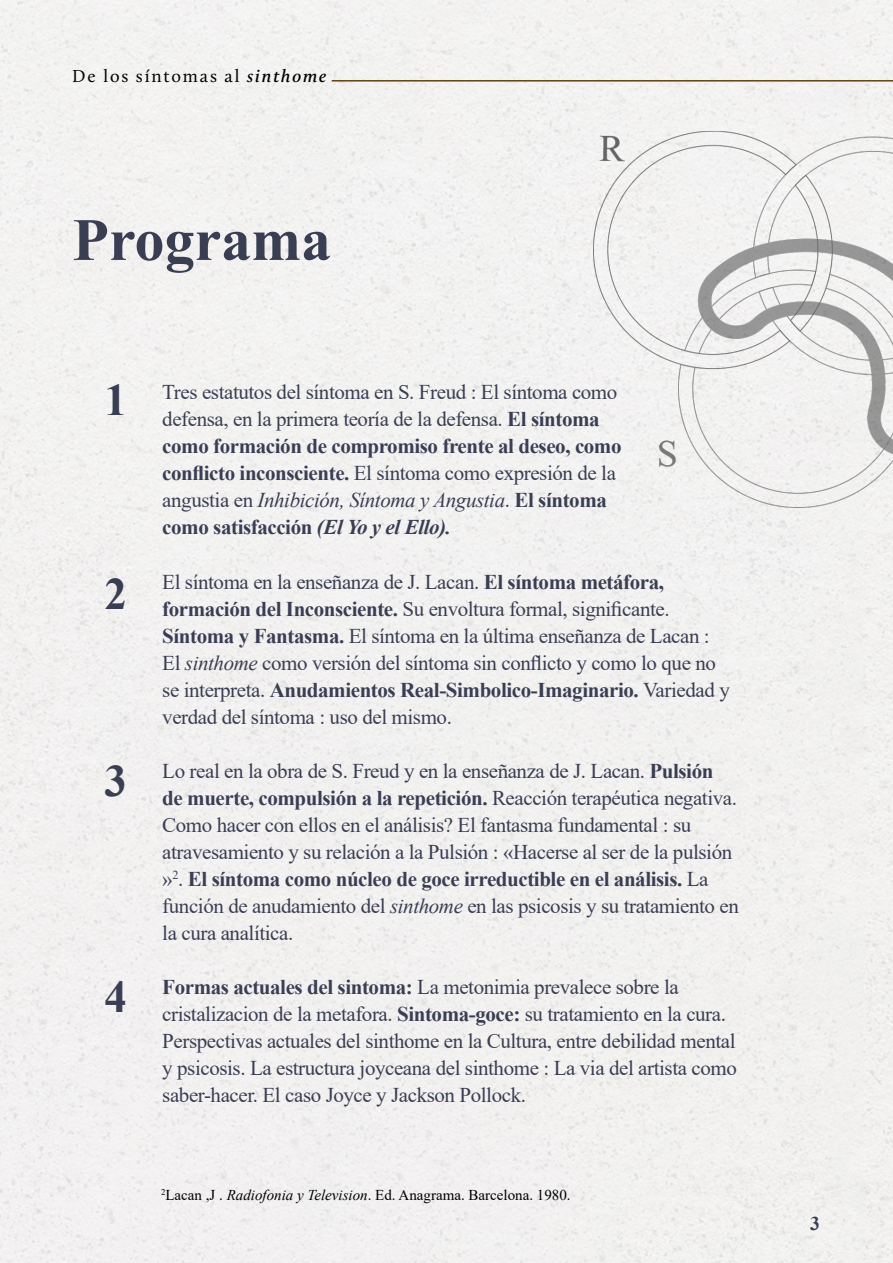
<style>
.page{position:relative;width:893px;height:1263px;background:#f2f1f1}
.page>*{position:absolute;margin:0;border:0;box-sizing:border-box;transform-origin:0 0}
.t1{font:700 60px "Times New Roman";color:#3a3e53}
.t2{font:700 45px "Times New Roman";color:#3a3e53}
.t3{font:21px/27px "Times New Roman";letter-spacing:-.02em;color:#3a3e53}
.t4{font:700 19.5px "Times New Roman";color:#3a3e53}
.t5{font:18px "Calluna";letter-spacing:.1em;color:#000}
.t6{font:15px "Times New Roman";color:#000}
.s1{font-weight:600;font-style:italic}
.s2{font-weight:700}
.s3{font-style:italic}
.s4{font-weight:700;font-style:italic}
</style>
<div class="page">
<hr style="left:332px;top:80px;width:561px;height:2px;background:#624111">
<img style="left:594px;top:127px;width:299px;height:381px">
<p class="t5" style="left:72px;top:65px;width:256px">De los síntomas al <span class="s1">sinthome</span></p>
<h1 class="t1" style="left:72px;top:197px;width:260px">Programa</h1>
<h2 class="t2" style="left:105px;top:368px;width:24px">1</h2>
<h2 class="t2" style="left:105px;top:561px;width:24px">2</h2>
<h2 class="t2" style="left:105px;top:748px;width:24px">3</h2>
<h2 class="t2" style="left:105px;top:964px;width:24px">4</h2>
<p class="t3" style="left:162px;top:378px;width:461px">Tres estatutos del síntoma en S. Freud : El síntoma como defensa, en la primera teoría de la defensa. <span class="s2">El síntoma como formación de compromiso frente al deseo, como conflicto inconsciente.</span> El síntoma como expresión de la angustia en <span class="s3">Inhibición, Síntoma y Angustia</span>. <span class="s2">El síntoma como satisfacción</span> <span class="s4">(El Yo y el Ello).</span></p>
<p class="t3" style="left:162px;top:567px;width:569px">El síntoma en la enseñanza de J. Lacan. <span class="s2">El síntoma metáfora, formación del Inconsciente.</span> Su envoltura formal, significante.<br><span class="s2">Síntoma y Fantasma.</span> El síntoma en la última enseñanza de Lacan :<br>El <span class="s3">sinthome</span> como versión del síntoma sin conflicto y como lo que no se interpreta. <span class="s2">Anudamientos Real-Simbolico-Imaginario.</span> Variedad y verdad del síntoma : uso del mismo.</p>
<p class="t3" style="left:162px;top:756px;width:578px">Lo real en la obra de S. Freud y en la enseñanza de J. Lacan. <span class="s2">Pulsión de muerte, compulsión a la repetición.</span> Reacción terapéutica negativa.<br>Como hacer con ellos en el análisis? El fantasma fundamental : su atravesamiento y su relación a la Pulsión : «Hacerse al ser de la pulsión »<sup>2</sup>. <span class="s2">El síntoma como núcleo de goce irreductible en el análisis.</span> La función de anudamiento del <span class="s3">sinthome</span> en las psicosis y su tratamiento en la cura analítica.</p>
<p class="t3" style="left:162px;top:972px;width:576px"><span class="s2">Formas actuales del sintoma:</span> La metonimia prevalece sobre la cristalizacion de la metafora. <span class="s2">Sintoma-goce:</span> su tratamiento en la cura.<br>Perspectivas actuales del sinthome en la Cultura, entre debilidad mental y psicosis. La estructura joyceana del sinthome : La via del artista como saber-hacer. El caso Joyce y Jackson Pollock.</p>
<p class="t6" style="left:161px;top:1184px;width:411px"><sup>2</sup>Lacan ,J . <span class="s3">Radiofonia y Television</span>. Ed. Anagrama. Barcelona. 1980.</p>
<p class="t4" style="left:810px;top:1209px;width:11px">3</p>
</div>
